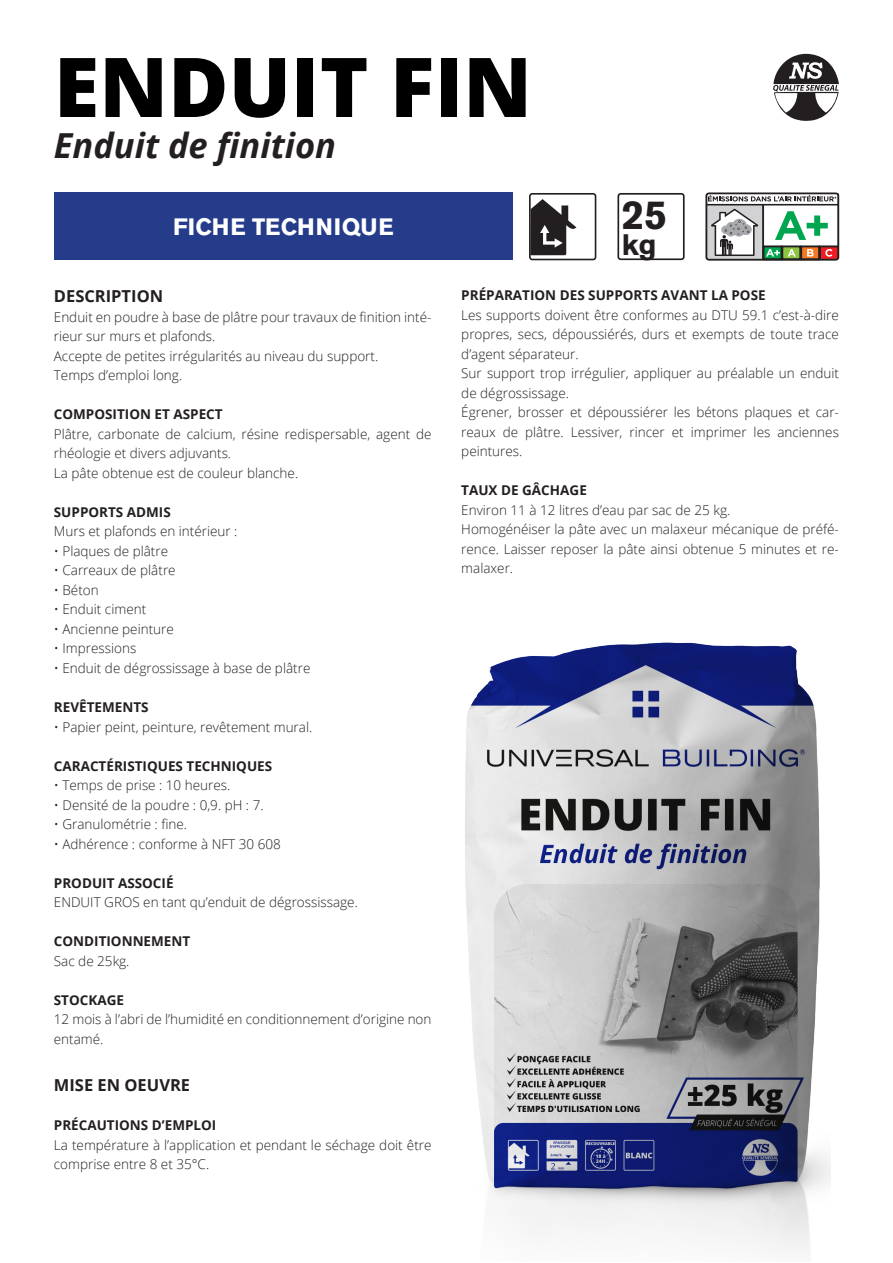
<style>
.page{position:relative;width:893px;height:1263px;background:#fff}
.page>*{position:absolute;margin:0;border:0;box-sizing:border-box;transform-origin:0 0}
.t1{font:800 82.5px "Open Sans";color:#000}
.t2{font:700 40.35px "Akzidenz Grotesk BE";color:#231f20}
.t3{font:italic 700 34.5px "Open Sans";color:#231f20}
.t4{font:700 29.4px "Akzidenz Grotesk BE";color:#231f20}
.t5{font:700 23.55px "Akzidenz Grotesk BE";letter-spacing:.02em;color:#fff}
.t6{font:700 16.5px "Open Sans";color:#231f20}
.t7{font:300 13.5px/19.5px "Open Sans";color:#231f20}
.t8{font:700 13.5px "Open Sans";color:#231f20}
</style>
<div class="page">
<div style="left:54px;top:193px;width:459px;height:67px;background:#253c8a"></div>
<svg style="left:705px;top:193px;width:135px;height:68px"></svg>
<svg style="left:617px;top:193px;width:68px;height:67px"></svg>
<img style="left:465px;top:642px;width:366px;height:609px">
<svg style="left:529px;top:193px;width:67px;height:67px"></svg>
<svg style="left:773px;top:54px;width:66px;height:67px"></svg>
<p class="t1" style="left:54px;top:24px;width:480px">ENDUIT FIN</p>
<p class="t3" style="left:54px;top:122px;width:284px">Enduit de finition</p>
<p class="t5" style="left:173px;top:213px;width:222px">FICHE TECHNIQUE</p>
<p class="t2" style="left:622px;top:191px;width:47px">25</p>
<p class="t4" style="left:622px;top:227px;width:36px">kg</p>
<p class="t6" style="left:54px;top:285px;width:111px">DESCRIPTION</p>
<p class="t7" style="left:54px;top:307px;width:379px">Enduit en poudre à base de plâtre pour travaux de finition inté&shy;rieur sur murs et plafonds.</p>
<p class="t7" style="left:54px;top:346px;width:326px">Accepte de petites irrégularités au niveau du support.</p>
<p class="t7" style="left:54px;top:365px;width:130px">Temps d’emploi long.</p>
<p class="t8" style="left:54px;top:405px;width:170px">COMPOSITION ET ASPECT</p>
<p class="t7" style="left:54px;top:424px;width:379px">Plâtre, carbonate de calcium, résine redispersable, agent de rhéologie et divers adjuvants.</p>
<p class="t7" style="left:54px;top:463px;width:246px">La pâte obtenue est de couleur blanche.</p>
<p class="t8" style="left:54px;top:502px;width:118px">SUPPORTS ADMIS</p>
<p class="t7" style="left:54px;top:521px;width:185px">Murs et plafonds en intérieur :</p>
<p class="t7" style="left:54px;top:541px;width:116px">• Plaques de plâtre</p>
<p class="t7" style="left:54px;top:560px;width:123px">• Carreaux de plâtre</p>
<p class="t7" style="left:54px;top:580px;width:46px">• Béton</p>
<p class="t7" style="left:54px;top:599px;width:94px">• Enduit ciment</p>
<p class="t7" style="left:54px;top:619px;width:121px">• Ancienne peinture</p>
<p class="t7" style="left:54px;top:638px;width:84px">• Impressions</p>
<p class="t7" style="left:54px;top:658px;width:258px">• Enduit de dégrossissage à base de plâtre</p>
<p class="t8" style="left:54px;top:697px;width:96px">REVÊTEMENTS</p>
<p class="t7" style="left:54px;top:716px;width:260px">• Papier peint, peinture, revêtement mural.</p>
<p class="t8" style="left:54px;top:756px;width:220px">CARACTÉRISTIQUES TECHNIQUES</p>
<p class="t7" style="left:54px;top:775px;width:178px">• Temps de prise : 10 heures.</p>
<p class="t7" style="left:54px;top:794px;width:211px">• Densité de la poudre : 0,9. pH : 7.</p>
<p class="t7" style="left:54px;top:814px;width:135px">• Granulométrie : fine.</p>
<p class="t7" style="left:54px;top:833px;width:228px">• Adhérence : conforme à NFT 30 608</p>
<p class="t8" style="left:54px;top:873px;width:121px">PRODUIT ASSOCIÉ</p>
<p class="t7" style="left:54px;top:892px;width:306px">ENDUIT GROS en tant qu’enduit de dégrossissage.</p>
<p class="t8" style="left:54px;top:931px;width:138px">CONDITIONNEMENT</p>
<p class="t7" style="left:54px;top:950px;width:77px">Sac de 25kg.</p>
<p class="t8" style="left:54px;top:990px;width:72px">STOCKAGE</p>
<p class="t7" style="left:54px;top:1009px;width:379px">12 mois à l’abri de l’humidité en conditionnement d’origine non entamé.</p>
<p class="t6" style="left:54px;top:1073px;width:138px">MISE EN OEUVRE</p>
<p class="t8" style="left:54px;top:1115px;width:164px">PRÉCAUTIONS D’EMPLOI</p>
<p class="t7" style="left:54px;top:1134px;width:379px">La température à l’application et pendant le séchage doit être comprise entre 8 et 35°C.</p>
<p class="t8" style="left:461px;top:286px;width:306px">PRÉPARATION DES SUPPORTS AVANT LA POSE</p>
<p class="t7" style="left:461px;top:305px;width:379px;text-align:justify">Les supports doivent être conformes au DTU 59.1 c’est-à-dire propres, secs, dépoussiérés, durs et exempts de toute trace d’agent séparateur.</p>
<p class="t7" style="left:461px;top:363px;width:379px">Sur support trop irrégulier, appliquer au préalable un enduit de dégrossissage.</p>
<p class="t7" style="left:461px;top:402px;width:379px;text-align:justify">Égrener, brosser et dépoussiérer les bétons plaques et car&shy;reaux de plâtre. Lessiver, rincer et imprimer les anciennes peintures.</p>
<p class="t8" style="left:461px;top:481px;width:127px">TAUX DE GÂCHAGE</p>
<p class="t7" style="left:461px;top:500px;width:270px">Environ 11 à 12 litres d’eau par sac de 25 kg.</p>
<p class="t7" style="left:461px;top:519px;width:379px;text-align:justify">Homogénéiser la pâte avec un malaxeur mécanique de préfé&shy;rence. Laisser reposer la pâte ainsi obtenue 5 minutes et re&shy;malaxer.</p>
</div>
